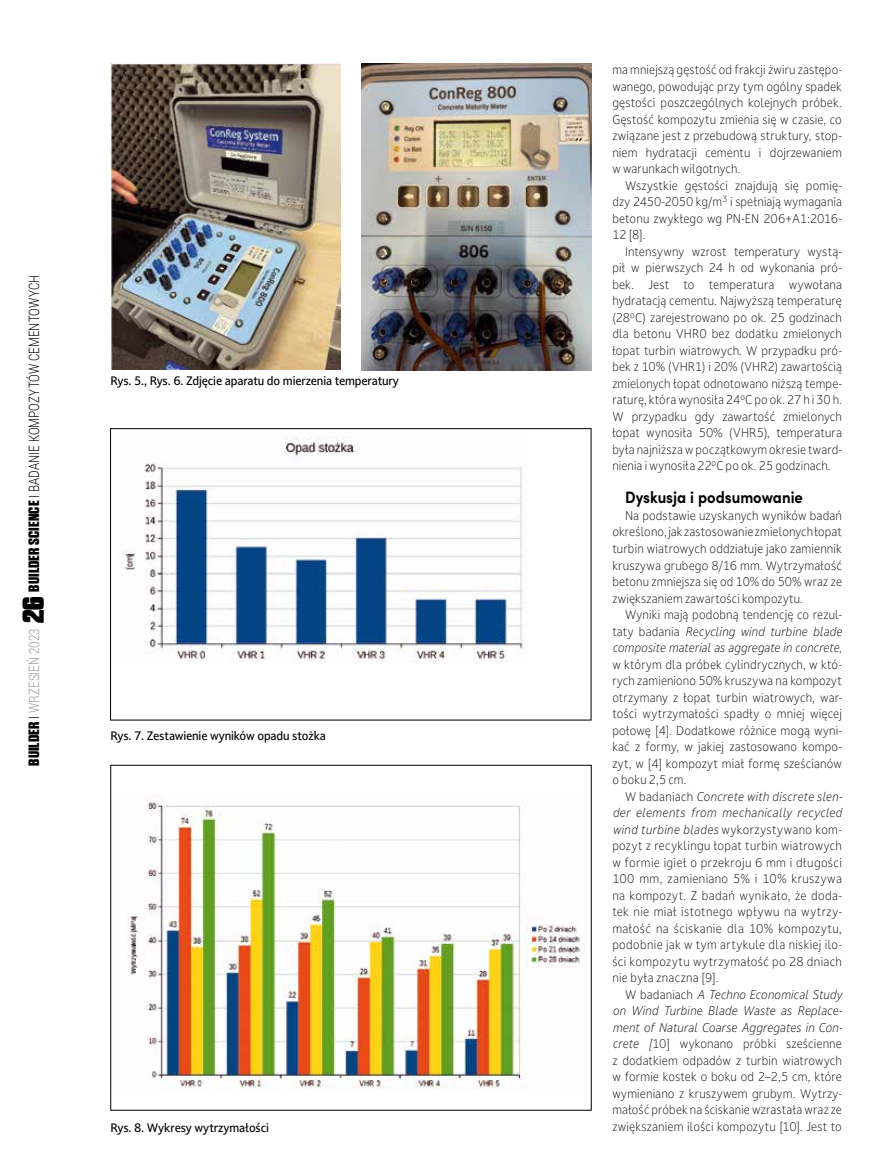
<style>
.page{position:relative;width:893px;height:1170px;background:#fff}
.page>*{position:absolute;margin:0;border:0;box-sizing:border-box;transform-origin:0 0}
.t1{font:700 16.5px "Sofia Pro";color:#000;scale:.9 1}
.t2{font:300 14.25px "Roboto";letter-spacing:.005em;color:#000;scale:.8 1}
.t3{font:300 12px/16.5px "Darkmode On CC";letter-spacing:.01em;color:#000;text-align:justify;scale:.93 1}
.t4{font:300 12px/16.5px "Darkmode On CC";letter-spacing:.01em;color:#000;text-align:justify;scale:.92 1}
.t5{font:500 11.7px "Darkmode On CC";letter-spacing:-.015em;color:#000;scale:.95 1}
.s1{font-family:"Dharma Gothic E";font-weight:700;font-stretch:expanded;font-size:15px}
.s2{color:#98989c}
.s3{font-family:"Dharma Gothic E";font-weight:800;font-size:30px}
.s4{font-style:italic}
</style>
<div class="page">
<img style="left:111px;top:64px;width:229px;height:305px">
<img style="left:361px;top:64px;width:230px;height:306px">
<img style="left:123px;top:437px;width:401px;height:226px">
<div style="left:110px;top:428px;width:481px;height:292px;border:1px solid #000"></div>
<img style="left:127px;top:797px;width:458px;height:292px">
<p class="t2" style="left:24px;top:765px;width:615px;rotate:-90deg"><span class="s1">BUILDER</span> I <span class="s2">WRZESIEŃ 2023</span> <span class="s3">26</span> <span class="s1">BUILDER SCIENCE</span> I BADANIE KOMPOZYTÓW CEMENTOWYCH</p>
<p class="t5" style="left:111px;top:373px;width:305px">Rys. 5., Rys. 6. Zdjęcie aparatu do mierzenia temperatury</p>
<p class="t5" style="left:111px;top:728px;width:228px">Rys. 7. Zestawienie wyników opadu stożka</p>
<p class="t5" style="left:111px;top:1119px;width:168px">Rys. 8. Wykresy wytrzymałości</p>
<p class="t4" style="left:612px;top:61px;width:251px">ma mniejszą gęstość od frakcji żwiru zastępo&shy;wanego, powodując przy tym ogólny spadek gęstości poszczególnych kolejnych próbek.<br>Gęstość kompozytu zmienia się w czasie, co związane jest z przebudową struktury, stop&shy;niem hydratacji cementu i dojrzewaniem w warunkach wilgotnych.</p>
<p class="t3" style="left:612px;top:177px;width:248px;text-indent:13px">Wszystkie gęstości znajdują się pomię&shy;dzy 2450-2050 kg/m<sup>3</sup> i spełniają wymagania betonu zwykłego wg PN-EN 206+A1:2016- 12 [8].</p>
<p class="t3" style="left:612px;top:243px;width:248px;text-indent:13px">Intensywny wzrost temperatury wystą&shy;pił w pierwszych 24 h od wykonania pró&shy;bek. Jest to temperatura wywołana hydratacją cementu. Najwyższą temperaturę (28<sup>o</sup>C) zarejestrowano po ok. 25 godzinach dla betonu VHR0 bez dodatku zmielonych łopat turbin wiatrowych. W przypadku pró&shy;bek z 10% (VHR1) i 20% (VHR2) zawartością zmielonych łopat odnotowano niższą tempe&shy;raturę, która wynosiła 24<sup>o</sup>C po ok. 27 h i 30 h.<br>W przypadku gdy zawartość zmielonych łopat wynosiła 50% (VHR5), temperatura była najniższa w początkowym okresie tward&shy;nienia i wynosiła 22<sup>o</sup>C po ok. 25 godzinach.</p>
<h1 class="t1" style="left:625px;top:485px;width:199px">Dyskusja i podsumowanie</h1>
<p class="t3" style="left:612px;top:507px;width:248px;text-indent:13px">Na podstawie uzyskanych wyników badań określono, jak zastosowanie zmielonych łopat turbin wiatrowych oddziałuje jako zamiennik kruszywa grubego 8/16 mm. Wytrzymałość betonu zmniejsza się od 10% do 50% wraz ze zwiększaniem zawartości kompozytu.</p>
<p class="t3" style="left:612px;top:606px;width:248px;text-indent:13px">Wyniki mają podobną tendencję co rezul&shy;taty badania <span class="s4">Recycling wind turbine blade composite material as aggregate in concrete</span>, w którym dla próbek cylindrycznych, w któ&shy;rych zamieniono 50% kruszywa na kompozyt otrzymany z łopat turbin wiatrowych, war&shy;tości wytrzymałości spadły o mniej więcej połowę [4]. Dodatkowe różnice mogą wyni&shy;kać z formy, w jakiej zastosowano kompo&shy;zyt, w [4] kompozyt miał formę sześcianów o boku 2,5 cm.</p>
<p class="t4" style="left:612px;top:787px;width:251px;text-indent:13px">W badaniach <span class="s4">Concrete with discrete slen&shy;der elements from mechanically recycled wind turbine blades</span> wykorzystywano kom&shy;pozyt z recyklingu łopat turbin wiatrowych w formie igieł o przekroju 6 mm i długości 100 mm, zamieniano 5% i 10% kruszywa na kompozyt. Z badań wynikało, że doda&shy;tek nie miał istotnego wpływu na wytrzy&shy;małość na ściskanie dla 10% kompozytu, podobnie jak w tym artykule dla niskiej ilo&shy;ści kompozytu wytrzymałość po 28 dniach nie była znaczna [9].</p>
<p class="t3" style="left:612px;top:985px;width:248px;text-indent:13px">W badaniach <span class="s4">A Techno Economical Study on Wind Turbine Blade Waste as Replace&shy;ment of Natural Coarse Aggregates in Con&shy;crete [</span>10] wykonano próbki sześcienne z dodatkiem odpadów z turbin wiatrowych w formie kostek o boku od 2–2,5 cm, które wymieniano z kruszywem grubym. Wytrzy&shy;małość próbek na ściskanie wzrastała wraz ze zwiększaniem ilości kompozytu [10]. Jest to</p>
</div>
